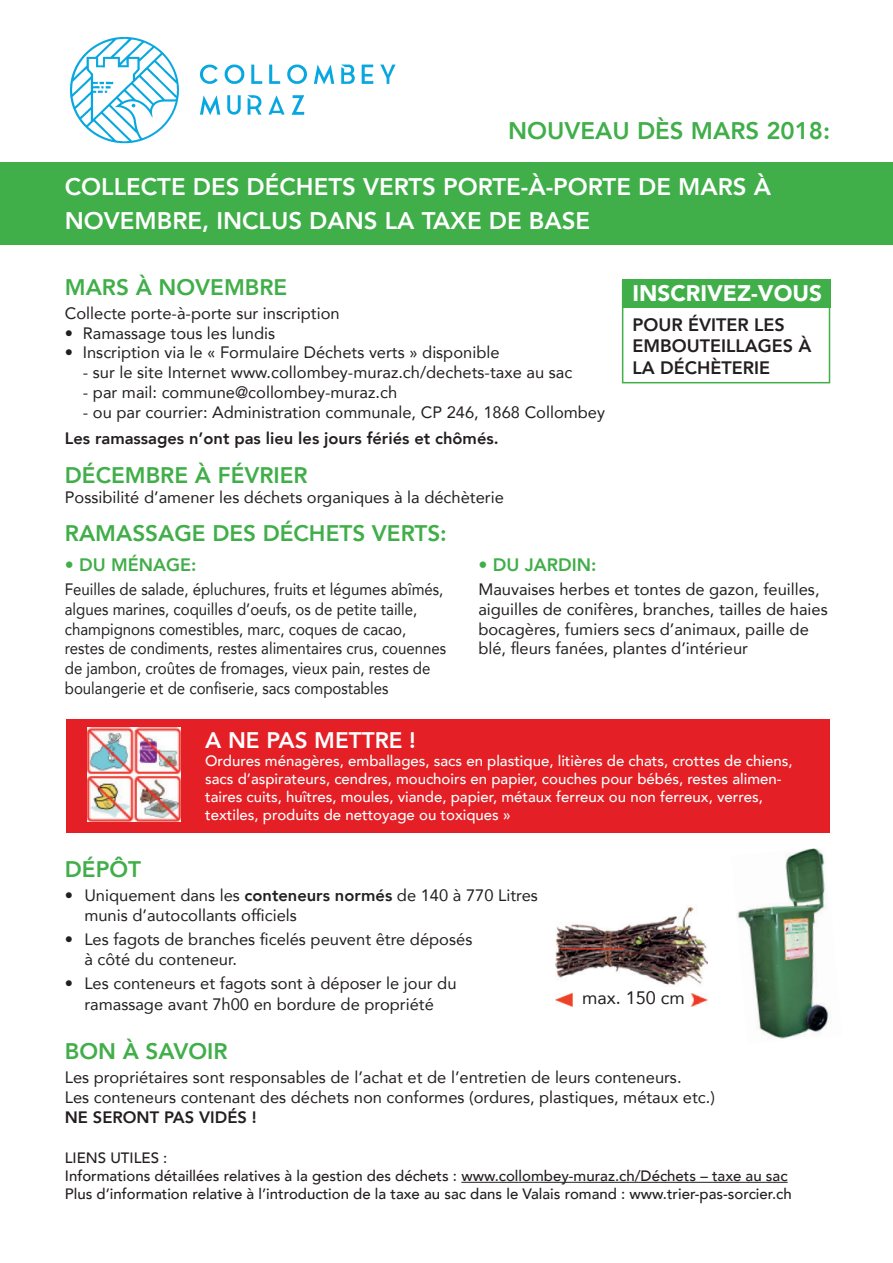
<style>
.page{position:relative;width:893px;height:1263px;background:#fff}
.page>*{position:absolute;margin:0;border:0;box-sizing:border-box;transform-origin:0 0}
.t1{font:800 24px/33px "Avenir";color:#fff}
.t2{font:800 24px "Avenir";color:#40ae49}
.t3{font:800 22.5px "Avenir";color:#40ae49}
.t4{font:900 22.5px "Avenir";color:#fff}
.t5{font:800 22.5px "Avenir";color:#fff}
.t6{font:800 18px/21.6px "Avenir";color:#231f20}
.t7{font:800 18px "Avenir";color:#40ae49}
.t8{font:18px "Avenir";color:#231f20}
.t9{font:16.5px/19.8px "Avenir";color:#231f20}
.t10{font:16.5px/19.8px "Avenir";color:#231f20;scale:.91 1}
.t11{font:800 16.5px "Avenir";color:#231f20}
.t12{font:500 15px/18px "Avenir";color:#fff}
.t13{font:500 15px/18px "Avenir";color:#231f20}
.s1{font-weight:800}
</style>
<div class="page">
<div style="left:0;top:162px;width:893px;height:82px;background:#40ae49"></div>
<hr style="left:461px;top:1182px;width:327px;height:1px;background:#231f20">
<img style="left:70px;top:37px;width:326px;height:107px">
<div style="left:66px;top:719px;width:763px;height:114px;background:#e41f25"></div>
<img style="left:87px;top:728px;width:94px;height:94px">
<img style="left:737px;top:848px;width:92px;height:191px">
<div style="left:622px;top:279px;width:208px;height:28px;background:#40ae49"></div>
<img style="left:556px;top:907px;width:151px;height:100px">
<div style="left:622px;top:280px;width:208px;height:103px;border:2px solid #40ae49"></div>
<h1 class="t2" style="left:508px;top:112px;width:324px">NOUVEAU DÈS MARS 2018:</h1>
<h1 class="t1" style="left:65px;top:171px;width:708px">COLLECTE DES DÉCHETS VERTS PORTE-À-PORTE DE MARS À<br>NOVEMBRE, INCLUS DANS LA TAXE DE BASE</h1>
<h2 class="t3" style="left:65px;top:269px;width:224px">MARS À NOVEMBRE</h2>
<p class="t9" style="left:65px;top:303px;width:276px">Collecte porte-à-porte sur inscription</p>
<p class="t9" style="left:65px;top:322px;width:212px">• Ramassage tous les lundis</p>
<p class="t9" style="left:65px;top:342px;width:436px">• Inscription via le « Formulaire Déchets verts » disponible</p>
<p class="t9" style="left:83px;top:362px;width:491px">- sur le site Internet www.collombey-muraz.ch/dechets-taxe au sac</p>
<p class="t9" style="left:83px;top:382px;width:316px">- par mail: commune@collombey-muraz.ch</p>
<p class="t9" style="left:83px;top:402px;width:524px">- ou par courrier: Administration communale, CP 246, 1868 Collombey</p>
<p class="t11" style="left:65px;top:425px;width:435px">Les ramassages n’ont pas lieu les jours fériés et chômés.</p>
<h2 class="t3" style="left:65px;top:458px;width:244px">DÉCEMBRE À FÉVRIER</h2>
<p class="t9" style="left:65px;top:487px;width:440px">Possibilité d’amener les déchets organiques à la déchèterie</p>
<h2 class="t3" style="left:65px;top:516px;width:384px">RAMASSAGE DES DÉCHETS VERTS:</h2>
<h2 class="t4" style="left:632px;top:274px;width:191px">INSCRIVEZ-VOUS</h2>
<p class="t6" style="left:632px;top:314px;width:180px">POUR ÉVITER LES<br>EMBOUTEILLAGES À<br>LA DÉCHÈTERIE</p>
<p class="t7" style="left:65px;top:551px;width:133px">• DU MÉNAGE:</p>
<p class="t10" style="left:65px;top:579px;width:421px">Feuilles de salade, épluchures, fruits et légumes abîmés, algues marines, coquilles d’oeufs, os de petite taille, champignons comestibles, marc, coques de cacao, restes de condiments, restes alimentaires crus, couennes de jambon, croûtes de fromages, vieux pain, restes de boulangerie et de confiserie, sacs compostables</p>
<h2 class="t5" style="left:205px;top:722px;width:212px">A NE PAS METTRE !</h2>
<p class="t12" style="left:205px;top:751px;width:589px">Ordures ménagères, emballages, sacs en plastique, litières de chats, crottes de chiens, sacs d’aspirateurs, cendres, mouchoirs en papier, couches pour bébés, restes alimen&shy;taires cuits, huîtres, moules, viande, papier, métaux ferreux ou non ferreux, verres, textiles, produits de nettoyage ou toxiques »</p>
<h2 class="t3" style="left:65px;top:851px;width:78px">DÉPÔT</h2>
<p class="t9" style="left:84px;top:885px;width:455px;text-indent:-19px">• Uniquement dans les <span class="s1">conteneurs normés</span> de 140 à 770 Litres munis d’autocollants officiels</p>
<p class="t9" style="left:84px;top:929px;width:389px;text-indent:-19px">• Les fagots de branches ficelés peuvent être déposés à côté du conteneur.</p>
<p class="t9" style="left:65px;top:972px;width:393px;line-height:21.6px;text-align:center">• Les conteneurs et fagots sont à déposer le jour du ramassage avant 7h00 en bordure de propriété</p>
<h2 class="t3" style="left:65px;top:1033px;width:164px">BON À SAVOIR</h2>
<p class="t9" style="left:65px;top:1067px;width:652px">Les propriétaires sont responsables de l’achat et de l’entretien de leurs conteneurs.<br>Les conteneurs contenant des déchets non conformes (ordures, plastiques, métaux etc.)</p>
<p class="t11" style="left:65px;top:1104px;width:193px">NE SERONT PAS VIDÉS !</p>
<p class="t7" style="left:478px;top:551px;width:119px">• DU JARDIN:</p>
<p class="t9" style="left:478px;top:579px;width:351px">Mauvaises herbes et tontes de gazon, feuilles, aiguilles de conifères, branches, tailles de haies bocagères, fumiers secs d’animaux, paille de blé, fleurs fanées, plantes d’intérieur</p>
<p class="t8" style="left:582px;top:983px;width:104px">max. 150 cm</p>
<p class="t13" style="left:65px;top:1148px;width:728px">LIENS UTILES :<br>Informations détaillées relatives à la gestion des déchets : www.collombey-muraz.ch/Déchets – taxe au sac<br>Plus d’information relative à l’introduction de la taxe au sac dans le Valais romand : www.trier-pas-sorcier.ch</p>
</div>
